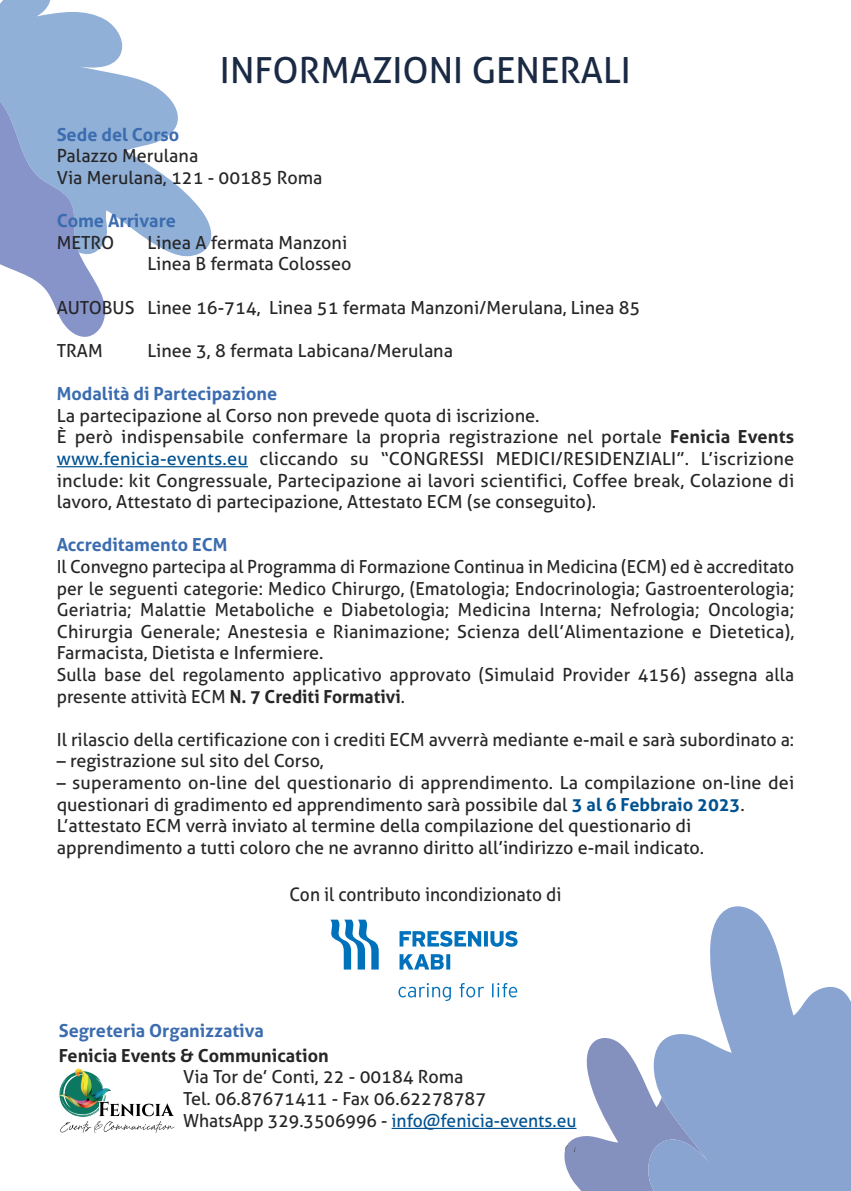
<style>
.page{position:relative;width:851px;height:1191px;background:#fff}
.page>*{position:absolute;margin:0;border:0;box-sizing:border-box;transform-origin:0 0}
.t1{font:36px "Aller";color:#1a2a44}
.t2{font:18.8px "Aller";color:#272627;scale:.93 1}
.t3{font:18px/21.6px "Aller";color:#272627}
.t4{font:700 18px "Aller";color:#3b6cb0}
.t5{font:700 18px "Aller";color:#272627}
.s1{font-weight:700}
.s2{color:#005291}
.s3{font-weight:700;color:#005291}
</style>
<div class="page">
<svg style="left:0;top:0;width:212px;height:256px;fill:#90b0d7"></svg>
<svg style="left:0;top:81px;width:107px;height:256px"></svg>
<svg style="left:666px;top:906px;width:184px;height:285px;fill:#8aa4d2"></svg>
<svg style="left:564px;top:1038px;width:147px;height:153px"></svg>
<hr style="left:57px;top:466px;width:191px;height:1px;background:#005291">
<hr style="left:391px;top:1127px;width:185px;height:2px;background:#005291">
<img style="left:58px;top:1068px;width:116px;height:64px">
<svg style="left:330px;top:919px;width:48px;height:50px"></svg>
<svg style="left:399px;top:954px;width:51px;height:15px"></svg>
<svg style="left:399px;top:931px;width:118px;height:15px"></svg>
<svg style="left:398px;top:983px;width:119px;height:18px"></svg>
<h1 class="t1" style="left:220px;top:50px;width:412px">INFORMAZIONI GENERALI</h1>
<p class="t4" style="left:57px;top:124px;width:124px">Sede del Corso</p>
<p class="t3" style="left:57px;top:145px;width:267px">Palazzo Merulana<br>Via Merulana, 121 - 00185 Roma</p>
<p class="t4" style="left:57px;top:210px;width:120px">Come Arrivare</p>
<p class="t3" style="left:57px;top:232px;width:59px">METRO</p>
<p class="t3" style="left:147px;top:232px;width:205px">Linea A fermata Manzoni<br>Linea B fermata Colosseo</p>
<p class="t3" style="left:57px;top:297px;width:585px">AUTOBUS Linee 16-714, Linea 51 fermata Manzoni/Merulana, Linea 85</p>
<p class="t3" style="left:57px;top:340px;width:48px">TRAM</p>
<p class="t3" style="left:147px;top:340px;width:307px">Linee 3, 8 fermata Labicana/Merulana</p>
<p class="t4" style="left:57px;top:383px;width:222px">Modalità di Partecipazione</p>
<p class="t3" style="left:57px;top:405px;width:739px">La partecipazione al Corso non prevede quota di iscrizione.<br>È però indispensabile confermare la propria registrazione nel portale <span class="s1">Fenicia Events </span><span class="s2">www.fenicia-events.eu</span> cliccando su “CONGRESSI MEDICI/RESIDENZIALI”. L’iscrizione include: kit Congressuale, Partecipazione ai lavori scientifici, Coffee break, Colazione di lavoro, Attestato di partecipazione, Attestato ECM (se conseguito).</p>
<p class="t4" style="left:57px;top:534px;width:172px">Accreditamento ECM</p>
<p class="t3" style="left:57px;top:556px;width:739px">Il Convegno partecipa al Programma di Formazione Continua in Medicina (ECM) ed è accreditato per le seguenti categorie: Medico Chirurgo, (Ematologia; Endocrinologia; Gastroenterologia; Geriatria; Malattie Metaboliche e Diabetologia; Medicina Interna; Nefrologia; Oncologia; Chirurgia Generale; Anestesia e Rianimazione; Scienza dell’Alimentazione e Dietetica), Farmacista, Dietista e Infermiere.<br>Sulla base del regolamento applicativo approvato (Simulaid Provider 4156) assegna alla presente attività ECM <span class="s1">N. 7 Crediti Formativi</span>.</p>
<p class="t3" style="left:57px;top:729px;width:738px">Il rilascio della certificazione con i crediti ECM avverrà mediante e-mail e sarà subordinato a:</p>
<p class="t3" style="left:57px;top:750px;width:268px">– registrazione sul sito del Corso,</p>
<p class="t3" style="left:57px;top:772px;width:739px">– superamento on-line del questionario di apprendimento. La compilazione on-line dei questionari di gradimento ed apprendimento sarà possibile dal <span class="s3">3 al 6 Febbraio 2023</span>.<br>L’attestato ECM verrà inviato al termine della compilazione del questionario di apprendimento a tutti coloro che ne avranno diritto all’indirizzo e-mail indicato.</p>
<p class="t2" style="left:289px;top:883px;width:294px">Con il contributo incondizionato di</p>
<p class="t4" style="left:59px;top:1019px;width:207px">Segreteria Organizzativa</p>
<p class="t5" style="left:59px;top:1045px;width:271px">Fenicia Events &amp; Communication</p>
<p class="t3" style="left:183px;top:1066px;width:395px">Via Tor de’ Conti, 22 - 00184 Roma<br>Tel. 06.87671411 - Fax 06.62278787<br>WhatsApp 329.3506996 - <span class="s2">info@fenicia-events.eu</span></p>
</div>
